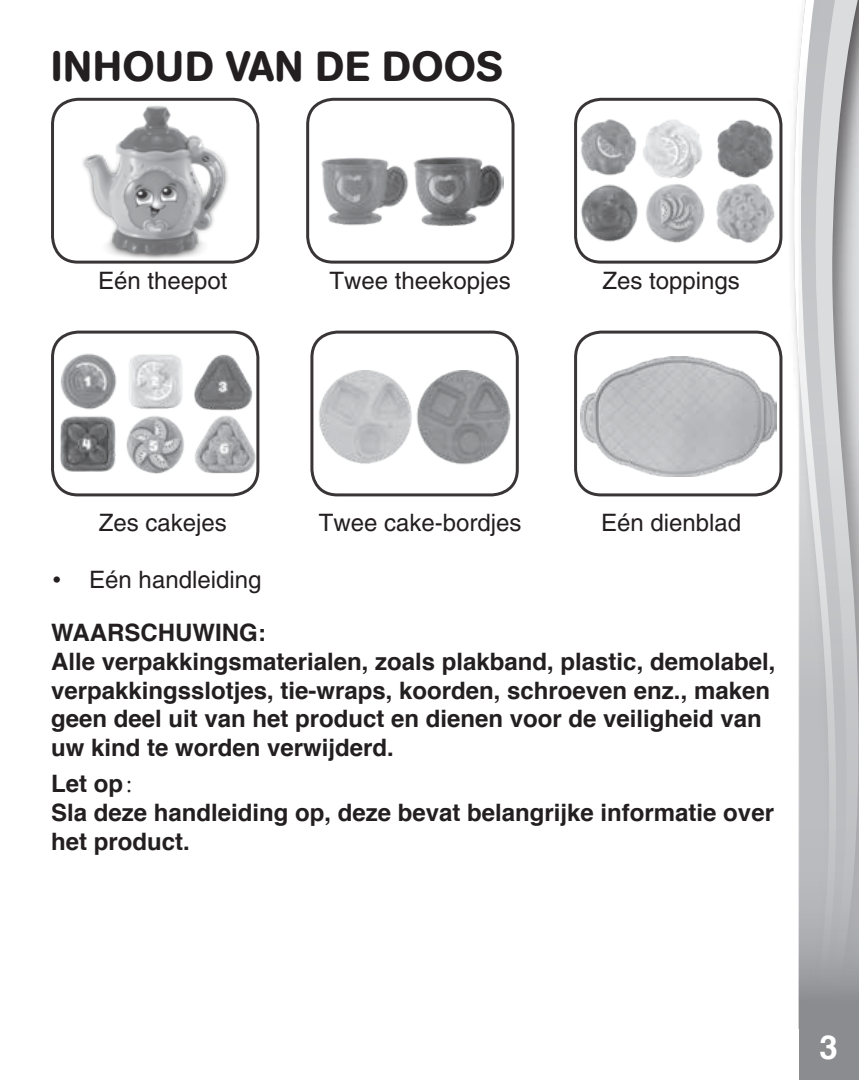
<style>
.page{position:relative;width:859px;height:1080px;background:#fff}
.page>*{position:absolute;margin:0;border:0;box-sizing:border-box;transform-origin:0 0}
.t1{font:500 42px "AG Book Rounded";letter-spacing:.02em;color:#231f20}
.t2{font:700 33px "Helvetica";color:#fff}
.t3{font:700 24px/28.8px "Helvetica";color:#231f20}
.t4{font:24px/52.8px "Helvetica";color:#231f20}
.s1{font-family:"Gotham HTF"}
.s2{font-weight:700}
.s3{font-family:"Adobe Song Std";font-weight:300}
</style>
<div class="page">
<svg style="left:793px;top:56px;width:6px;height:973px"></svg>
<svg style="left:799px;top:0;width:60px;height:1080px;background:#bebfc1"></svg>
<img style="left:83px;top:105px;width:145px;height:154px">
<div style="left:51px;top:98px;width:208px;height:166px;border:3px solid #231f20;border-radius:26px"></div>
<img style="left:56px;top:346px;width:202px;height:135px">
<div style="left:51px;top:331px;width:208px;height:165px;border:3px solid #231f20;border-radius:26px"></div>
<img style="left:319px;top:371px;width:192px;height:94px">
<div style="left:310px;top:331px;width:209px;height:165px;border:3px solid #231f20;border-radius:26px"></div>
<img style="left:581px;top:357px;width:195px;height:119px">
<div style="left:574px;top:331px;width:208px;height:165px;border:3px solid #231f20;border-radius:26px"></div>
<img style="left:321px;top:157px;width:183px;height:69px">
<div style="left:306px;top:98px;width:208px;height:166px;border:3px solid #231f20;border-radius:26px"></div>
<img style="left:578px;top:113px;width:203px;height:142px">
<div style="left:574px;top:98px;width:208px;height:166px;border:3px solid #231f20;border-radius:26px"></div>
<h1 class="t1" style="left:51px;top:42px;width:453px">INHOUD VAN DE DOOS</h1>
<p class="t4" style="left:98px;top:254px;width:131px">Eén theepot</p>
<p class="t4" style="left:329px;top:254px;width:183px">Twee theekopjes</p>
<p class="t4" style="left:602px;top:254px;width:139px">Zes toppings</p>
<p class="t4" style="left:99px;top:496px;width:130px">Zes cakejes</p>
<p class="t4" style="left:319px;top:496px;width:204px">Twee cake-bordjes</p>
<p class="t4" style="left:601px;top:496px;width:142px">Eén dienblad</p>
<p class="t4" style="left:51px;top:553px;width:216px"><span class="s1">•</span> Eén handleiding<br><span class="s2">WAARSCHUWING:</span></p>
<p class="t3" style="left:51px;top:648px;width:726px">Alle verpakkingsmaterialen, zoals plakband, plastic, demolabel, verpakkingsslotjes, tie-wraps, koorden, schroeven enz., maken geen deel uit van het product en dienen voor de veiligheid van uw kind te worden verwijderd.</p>
<p class="t3" style="left:51px;top:771px;width:724px">Let op<span class="s3">：<br></span>Sla deze handleiding op, deze bevat belangrijke informatie over het product.</p>
<h2 class="t2" style="left:820px;top:1025px;width:20px">3</h2>
</div>
